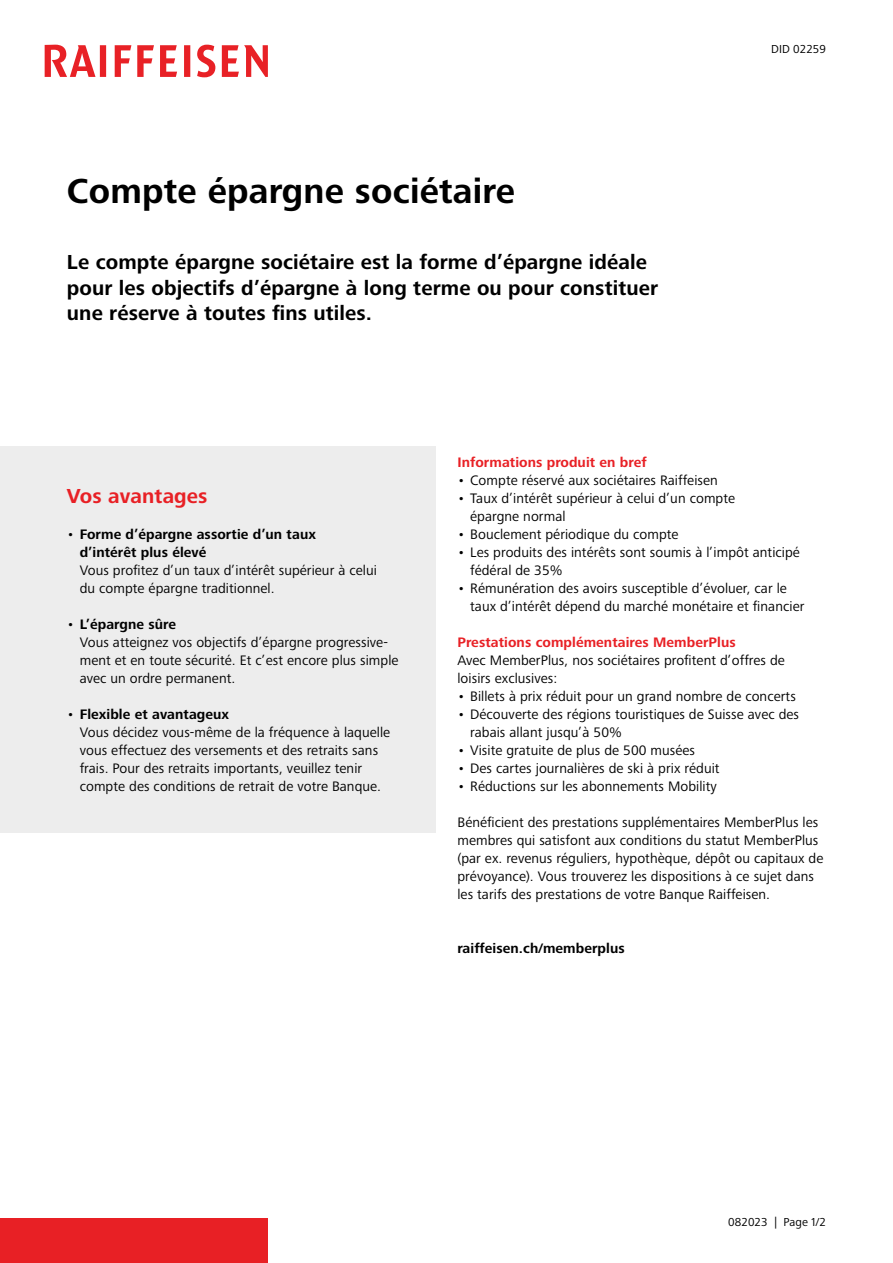
<style>
.page{position:relative;width:893px;height:1263px;background:#fff}
.page>*{position:absolute;margin:0;border:0;box-sizing:border-box;transform-origin:0 0}
.t1{font:700 36px "Frutiger Next LTW1 G";letter-spacing:.005em;color:#000}
.t2{font:700 21px/25.5px "Frutiger Next LTW1 G";letter-spacing:.005em;color:#000}
.t3{font:700 21px "Frutiger Next LTW1 G";letter-spacing:.005em;color:#e82025}
.t4{font:14.25px/18px "Frutiger Next LTW1 G";letter-spacing:.005em;color:#000}
.t5{font:700 14.25px/18px "Frutiger Next LTW1 G";letter-spacing:.005em;color:#000}
.t6{font:700 14.25px "Frutiger Next LTW1 G";letter-spacing:.005em;color:#e82025}
.t7{font:12px "Frutiger Next LTW1 G";letter-spacing:.005em;color:#000}
.s1{font-weight:400}
.s2{font-weight:700}
</style>
<div class="page">
<div style="left:0;top:1218px;width:268px;height:45px;background:#e82025"></div>
<svg style="left:45px;top:45px;width:223px;height:32px"></svg>
<div style="left:0;top:446px;width:436px;height:387px;background:#ededed"></div>
<h1 class="t1" style="left:67px;top:170px;width:449px">Compte épargne sociétaire</h1>
<h2 class="t2" style="left:67px;top:250px;width:593px">Le compte épargne sociétaire est la forme d’épargne idéale pour les objectifs d’épargne à long terme ou pour constituer une réserve à toutes fins utiles.</h2>
<p class="t7" style="left:771px;top:42px;width:56px">DID 02259</p>
<h2 class="t3" style="left:67px;top:484px;width:142px">Vos avantages</h2>
<p class="t5" style="left:80px;top:525px;width:238px;text-indent:-13px"><span class="s1">•</span> Forme d’épargne assortie d’un taux d’intérêt plus élevé</p>
<p class="t4" style="left:80px;top:561px;width:299px">Vous profitez d’un taux d’intérêt supérieur à celui du compte épargne traditionnel.</p>
<p class="t4" style="left:80px;top:615px;width:320px;text-indent:-13px">• <span class="s2">L’épargne sûre<br></span>Vous atteignez vos objectifs d’épargne progressive&shy;ment et en toute sécurité. Et c’est encore plus simple avec un ordre permanent.</p>
<p class="t4" style="left:80px;top:705px;width:312px;text-indent:-13px">• <span class="s2">Flexible et avantageux<br></span>Vous décidez vous-même de la fréquence à laquelle vous effectuez des versements et des retraits sans frais. Pour des retraits importants, veuillez tenir compte des conditions de retrait de votre Banque.</p>
<p class="t6" style="left:457px;top:454px;width:191px">Informations produit en bref</p>
<p class="t4" style="left:457px;top:471px;width:262px">• Compte réservé aux sociétaires Raiffeisen</p>
<p class="t4" style="left:470px;top:489px;width:266px;text-indent:-13px">• Taux d’intérêt supérieur à celui d’un compte épargne normal</p>
<p class="t4" style="left:457px;top:525px;width:223px">• Bouclement périodique du compte</p>
<p class="t4" style="left:470px;top:543px;width:331px;text-indent:-13px">• Les produits des intérêts sont soumis à l’impôt anticipé fédéral de 35%</p>
<p class="t4" style="left:470px;top:579px;width:336px;text-indent:-13px">• Rémunération des avoirs susceptible d’évoluer, car le taux d’intérêt dépend du marché monétaire et financier</p>
<p class="t6" style="left:457px;top:634px;width:280px">Prestations complémentaires MemberPlus</p>
<p class="t4" style="left:457px;top:651px;width:329px">Avec MemberPlus, nos sociétaires profitent d’offres de loisirs exclusives:</p>
<p class="t4" style="left:457px;top:687px;width:340px">• Billets à prix réduit pour un grand nombre de concerts</p>
<p class="t4" style="left:470px;top:705px;width:330px;text-indent:-13px">• Découverte des régions touristiques de Suisse avec des rabais allant jusqu’à 50%</p>
<p class="t4" style="left:457px;top:741px;width:239px">• Visite gratuite de plus de 500 musées</p>
<p class="t4" style="left:457px;top:759px;width:264px">• Des cartes journalières de ski à prix réduit</p>
<p class="t4" style="left:457px;top:777px;width:261px">• Réductions sur les abonnements Mobility</p>
<p class="t4" style="left:457px;top:813px;width:367px">Bénéficient des prestations supplémentaires MemberPlus les membres qui satisfont aux conditions du statut MemberPlus (par ex. revenus réguliers, hypothèque, dépôt ou capitaux de prévoyance). Vous trouverez les dispositions à ce sujet dans les tarifs des prestations de votre Banque Raiffeisen.</p>
<p class="t5" style="left:457px;top:939px;width:169px">raiffeisen.ch/memberplus</p>
<p class="t7" style="left:728px;top:1215px;width:99px">082023 | Page 1/2</p>
</div>
